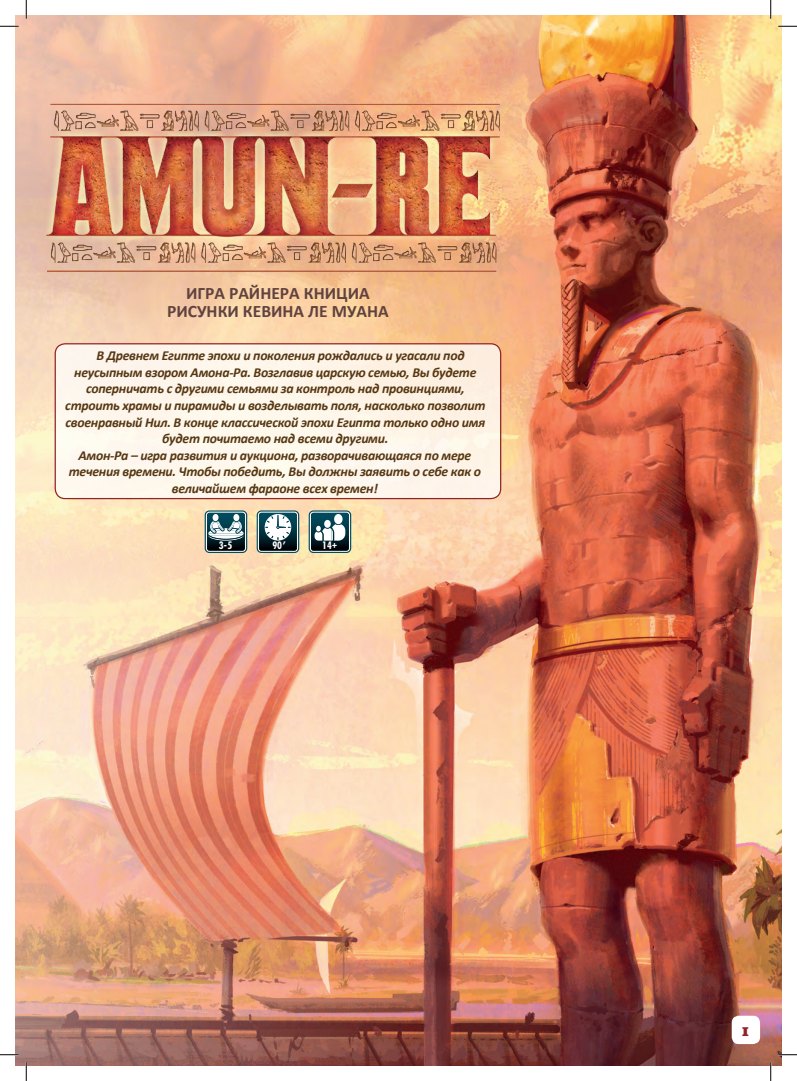
<style>
.page{position:relative;width:797px;height:1081px;background:#fff}
.page>*{position:absolute;margin:0;border:0;box-sizing:border-box;transform-origin:0 0}
.t1{font:700 17.5px/17.5px "Calibri";color:#604340;text-align:center}
.Titre_2{font:900 17.5px "Vollkorn";color:#912427}
.Courant{font:italic 700 13.75px/16.6px "Calibri";letter-spacing:-.02em;color:#563712;text-align:center}
.t2{font:700 condensed 10px "Futura";color:#fff}
</style>
<div class="page">
<img style="left:16px;top:16px;width:765px;height:1048px">
<img style="left:37px;top:102px;width:474px;height:174px">
<div style="left:55px;top:344px;width:445px;height:154px;background:#fef6ec;border-radius:10px"></div>
<div style="left:55px;top:343px;width:446px;height:156px;border:1px solid #912427;border-radius:10px"></div>
<svg style="left:205px;top:510px;width:42px;height:43px"></svg>
<svg style="left:206px;top:511px;width:40px;height:40px"></svg>
<img style="left:207px;top:512px;width:38px;height:38px">
<img style="left:208px;top:539px;width:36px;height:1px">
<img style="left:208px;top:530px;width:36px;height:3px">
<img style="left:208px;top:538px;width:36px;height:1px">
<img style="left:208px;top:533px;width:36px;height:5px">
<svg style="left:212px;top:513px;width:7px;height:8px"></svg>
<svg style="left:210px;top:520px;width:32px;height:14px"></svg>
<svg style="left:233px;top:513px;width:6px;height:8px"></svg>
<svg style="left:257px;top:510px;width:42px;height:43px"></svg>
<svg style="left:258px;top:511px;width:40px;height:40px"></svg>
<img style="left:259px;top:512px;width:38px;height:38px">
<img style="left:265px;top:514px;width:26px;height:26px">
<svg style="left:265px;top:514px;width:25px;height:25px"></svg>
<svg style="left:309px;top:510px;width:42px;height:43px"></svg>
<svg style="left:310px;top:511px;width:40px;height:40px"></svg>
<img style="left:311px;top:512px;width:38px;height:38px">
<img style="left:341px;top:524px;width:4px;height:16px">
<div style="left:334px;top:514px;width:8px;height:10px;background:#fff;border-radius:50%"></div>
<svg style="left:324px;top:519px;width:7px;height:8px"></svg>
<svg style="left:314px;top:523px;width:27px;height:17px"></svg>
<div style="left:731px;top:1015px;width:29px;height:28px;background:#fff;border-radius:7px"></div>
<svg style="left:0;top:25px;width:19px;height:2px"></svg>
<svg style="left:778px;top:25px;width:19px;height:2px"></svg>
<svg style="left:0;top:1053px;width:19px;height:2px"></svg>
<svg style="left:778px;top:1053px;width:19px;height:2px"></svg>
<svg style="left:25px;top:0;width:2px;height:19px"></svg>
<svg style="left:25px;top:1061px;width:2px;height:19px"></svg>
<svg style="left:770px;top:0;width:1px;height:19px"></svg>
<svg style="left:770px;top:1061px;width:1px;height:19px"></svg>
<p class="t1" style="left:167px;top:284px;width:223px">ИГРА РАЙНЕРА КНИЦИА<br>РИСУНКИ КЕВИНА ЛЕ МУАНА</p>
<p class="Courant" style="left:96px;top:347px;width:370px">В Древнем Египте эпохи и поколения рождались и угасали под</p>
<p class="Courant" style="left:65px;top:363px;width:422px">неусыпным взором Амона-Ра. Возглавив царскую семью, Вы будете соперничать с другими семьями за контроль над провинциями, строить храмы и пирамиды и возделывать поля, насколько позволит своенравный Нил. В конце классической эпохи Египта только одно имя будет почитаемо над всеми другими.<br>Амон-Ра – игра развития и аукциона, разворачивающаяся по мере течения времени. Чтобы победить, Вы должны заявить о себе как о величайшем фараоне всех времен!</p>
<p class="t2" style="left:219px;top:539px;width:15px">3-5</p>
<p class="t2" style="left:272px;top:539px;width:15px">90’</p>
<p class="t2" style="left:322px;top:539px;width:16px">14+</p>
<p class="Titre_2" style="left:742px;top:1016px;width:9px">1</p>
</div>
